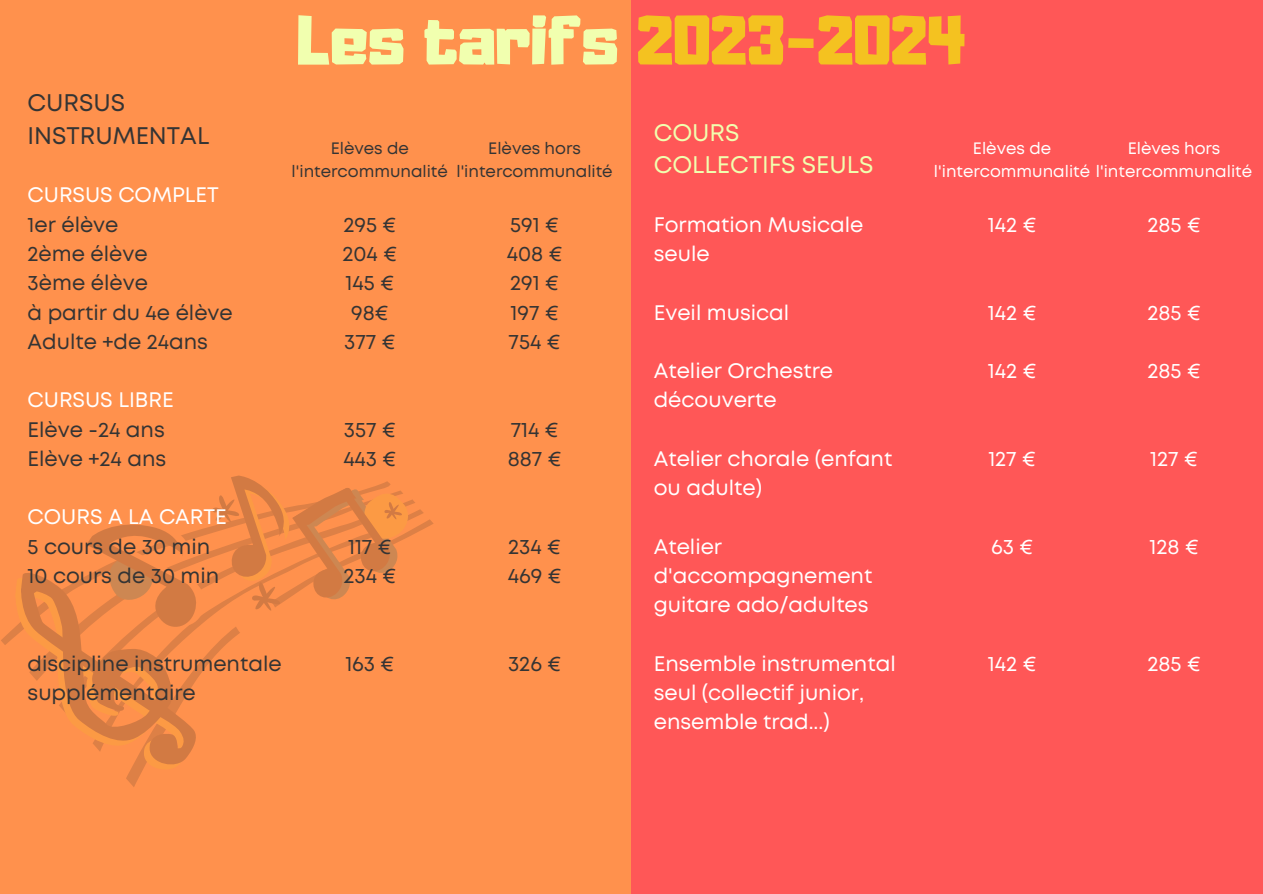
<style>
.page{position:relative;width:1263px;height:894px;background:#fff}
.page>*{position:absolute;margin:0;border:0;box-sizing:border-box;transform-origin:0 0}
.t1{font:61.5px "Adumu";color:#f1ffaf}
.t2{font:24px "Mont";color:#f1ffaf}
.t3{font:24px/32.5px "Mont";color:#343434}
.t4{font:21px/29.2px "Mont";color:#fff}
.t5{font:21px "Mont";color:#343434}
.t6{font:16.5px "Mont";color:#343434}
.t7{font:16.5px "Mont";color:#fff}
.s1{color:#f4c220}
</style>
<div class="page">
<div style="left:0;top:0;width:1263px;height:893px;background:#ff914d"></div>
<div style="left:631px;top:0;width:632px;height:893px;background:#ff5757"></div>
<svg style="left:1px;top:475px;width:416px;height:310px"></svg>
<p class="t3" style="left:28px;top:88px;width:183px">CURSUS<br>INSTRUMENTAL</p>
<p class="t4" style="left:28px;top:182px;width:193px">CURSUS COMPLET</p>
<p class="t5" style="left:28px;top:216px;width:92px">1er élève</p>
<p class="t5" style="left:28px;top:246px;width:122px">2ème élève</p>
<p class="t5" style="left:28px;top:275px;width:122px">3ème élève</p>
<p class="t5" style="left:28px;top:304px;width:207px">à partir du 4e élève</p>
<p class="t5" style="left:28px;top:333px;width:182px">Adulte +de 24ans</p>
<p class="t4" style="left:28px;top:387px;width:147px">CURSUS LIBRE</p>
<p class="t5" style="left:28px;top:421px;width:139px">Elève -24 ans</p>
<p class="t5" style="left:28px;top:450px;width:140px">Elève +24 ans</p>
<p class="t4" style="left:28px;top:504px;width:201px">COURS A LA CARTE</p>
<p class="t5" style="left:28px;top:538px;width:184px">5 cours de 30 min</p>
<p class="t5" style="left:28px;top:567px;width:193px">10 cours de 30 min</p>
<p class="t5" style="left:28px;top:655px;width:256px">discipline instrumentale</p>
<p class="t5" style="left:28px;top:684px;width:170px">supplémentaire</p>
<p class="t1" style="left:297px;top:15px;width:670px">Les tarifs <span class="s1">2023-2024</span></p>
<p class="t6" style="left:331px;top:142px;width:80px">Elèves de</p>
<p class="t6" style="left:292px;top:164px;width:158px">l'intercommunalité</p>
<p class="t6" style="left:488px;top:142px;width:94px">Elèves hors</p>
<p class="t6" style="left:456px;top:164px;width:158px">l'intercommunalité</p>
<p class="t5" style="left:343px;top:216px;width:54px">295 €</p>
<p class="t5" style="left:343px;top:246px;width:56px">204 €</p>
<p class="t5" style="left:346px;top:275px;width:50px">145 €</p>
<p class="t5" style="left:351px;top:304px;width:39px">98€</p>
<p class="t5" style="left:344px;top:333px;width:53px">377 €</p>
<p class="t5" style="left:510px;top:216px;width:50px">591 €</p>
<p class="t5" style="left:507px;top:246px;width:57px">408 €</p>
<p class="t5" style="left:510px;top:275px;width:50px">291 €</p>
<p class="t5" style="left:511px;top:304px;width:50px">197 €</p>
<p class="t5" style="left:509px;top:333px;width:53px">754 €</p>
<p class="t5" style="left:344px;top:421px;width:53px">357 €</p>
<p class="t5" style="left:343px;top:450px;width:54px">443 €</p>
<p class="t5" style="left:511px;top:421px;width:49px">714 €</p>
<p class="t5" style="left:508px;top:450px;width:55px">887 €</p>
<p class="t5" style="left:348px;top:538px;width:45px">117 €</p>
<p class="t5" style="left:343px;top:567px;width:54px">234 €</p>
<p class="t5" style="left:345px;top:655px;width:50px">163 €</p>
<p class="t5" style="left:508px;top:538px;width:54px">234 €</p>
<p class="t5" style="left:508px;top:567px;width:55px">469 €</p>
<p class="t5" style="left:508px;top:655px;width:54px">326 €</p>
<p class="t2" style="left:654px;top:123px;width:87px">COURS</p>
<p class="t2" style="left:654px;top:156px;width:221px">COLLECTIFS SEULS</p>
<p class="t4" style="left:654px;top:211px;width:211px">Formation Musicale</p>
<p class="t4" style="left:654px;top:240px;width:57px">seule</p>
<p class="t4" style="left:654px;top:299px;width:137px">Eveil musical</p>
<p class="t4" style="left:654px;top:357px;width:181px">Atelier Orchestre découverte</p>
<p class="t4" style="left:654px;top:445px;width:240px">Atelier chorale (enfant ou adulte)</p>
<p class="t4" style="left:654px;top:533px;width:220px">Atelier d'accompagnement</p>
<p class="t4" style="left:654px;top:591px;width:216px">guitare ado/adultes</p>
<p class="t4" style="left:654px;top:650px;width:243px">Ensemble instrumental seul (collectif junior, ensemble trad...)</p>
<p class="t7" style="left:973px;top:142px;width:80px">Elèves de</p>
<p class="t7" style="left:934px;top:164px;width:320px">l'intercommunalité l'intercommunalité</p>
<p class="t7" style="left:1128px;top:142px;width:94px">Elèves hors</p>
<p class="t4" style="left:988px;top:211px;width:50px">142 €</p>
<p class="t4" style="left:1147px;top:211px;width:55px">285 €</p>
<p class="t4" style="left:988px;top:299px;width:50px">142 €</p>
<p class="t4" style="left:1147px;top:299px;width:55px">285 €</p>
<p class="t4" style="left:988px;top:357px;width:50px">142 €</p>
<p class="t4" style="left:1147px;top:357px;width:55px">285 €</p>
<p class="t4" style="left:988px;top:445px;width:49px">127 €</p>
<p class="t4" style="left:1150px;top:445px;width:49px">127 €</p>
<p class="t4" style="left:991px;top:533px;width:43px">63 €</p>
<p class="t4" style="left:1149px;top:533px;width:51px">128 €</p>
<p class="t4" style="left:988px;top:650px;width:50px">142 €</p>
<p class="t4" style="left:1147px;top:650px;width:55px">285 €</p>
</div>
